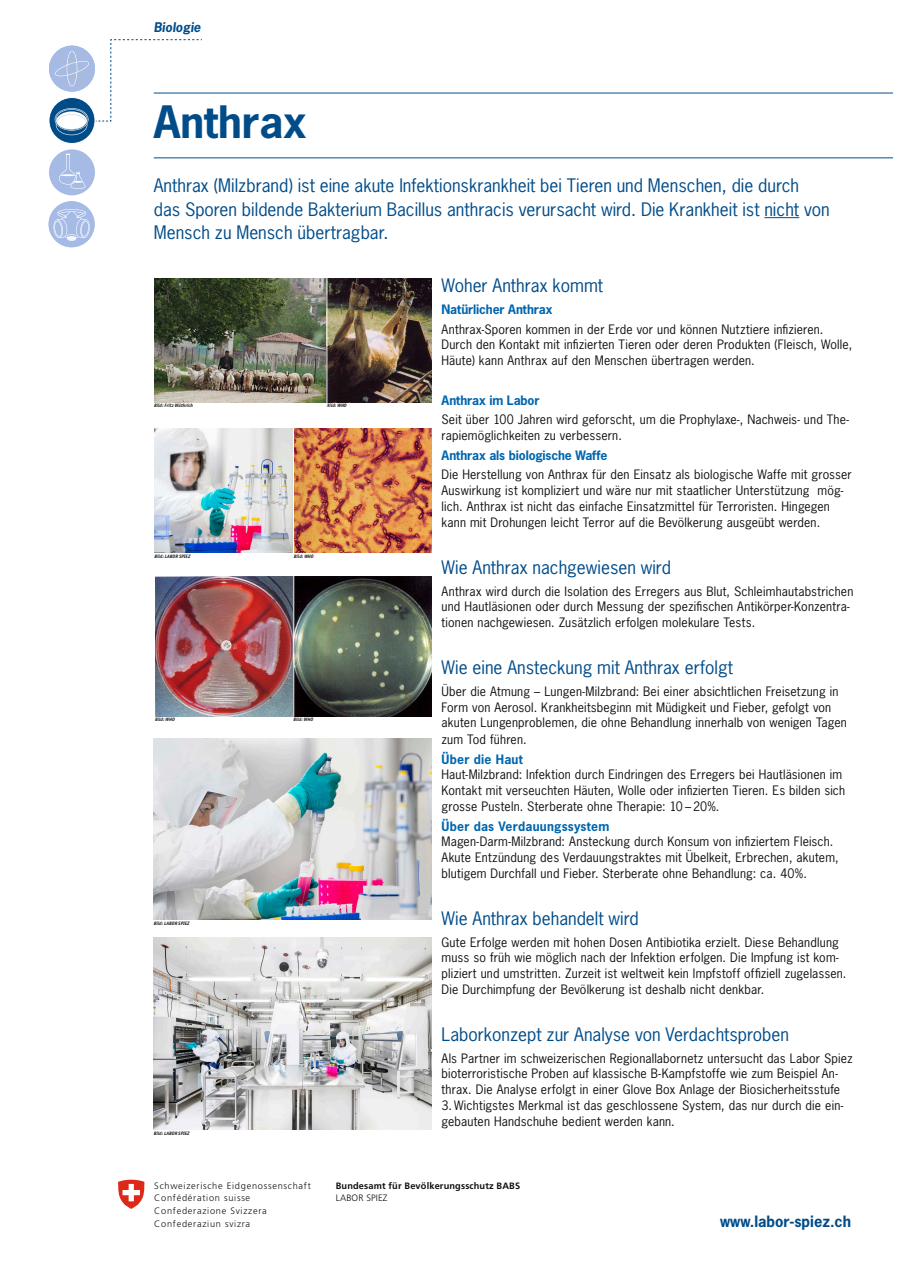
<style>
.page{position:relative;width:898px;height:1270px;background:#fff}
.page>*{position:absolute;margin:0;border:0;box-sizing:border-box;transform-origin:0 0}
._01_Haupttitel{font:700 42px "News Gothic Std";color:#004c89}
._06_headline_50pt{font:17.5px/23.4px "News Gothic Std";color:#004c89}
._02_Untertitel{font:17.5px "News Gothic Std";color:#004c89}
.MS_Internet{font:700 14.7px "News Gothic Std";color:#004c89}
.MS_Kategorie{font:italic 700 12.6px "News Gothic Std";color:#004c89}
._03_Grundtext{font:12.25px/15.7px "News Gothic Std";letter-spacing:.015em;color:#111}
._03_Grundtext-2{font:700 12.25px "News Gothic Std";letter-spacing:-.01em;color:#0066af}
._04_Untertitel_Grund{font:700 12.25px "News Gothic Std";letter-spacing:.02em;color:#0066af}
.t1{font:300 9.24px/12.7px "Frutiger";letter-spacing:.08em;color:#111}
.t2{font:700 9.24px/12.8px "Frutiger";letter-spacing:.015em;color:#111}
._05_Legende_links-vo{font:italic 700 4.9px "ITC Officina Sans";color:#111}
.s1{font-weight:300}
</style>
<div class="page">
<hr style="left:154px;top:93px;width:739px;height:1px;background:#004c89">
<hr style="left:154px;top:158px;width:739px;height:1px;background:#004c89">
<svg style="left:95px;top:39px;width:107px;height:83px"></svg>
<div style="left:49px;top:201px;width:46px;height:46px;background:#a5bae4;border-radius:50%"></div>
<svg style="left:53px;top:209px;width:37px;height:32px"></svg>
<div style="left:49px;top:46px;width:46px;height:46px;background:#a5bae4;border-radius:50%"></div>
<svg style="left:55px;top:51px;width:34px;height:35px"></svg>
<div style="left:49px;top:149px;width:46px;height:46px;background:#a5bae4;border-radius:50%"></div>
<svg style="left:59px;top:154px;width:27px;height:35px"></svg>
<svg style="left:49px;top:97px;width:46px;height:47px"></svg>
<div style="left:49px;top:97px;width:46px;height:47px;border:1px solid #fff;border-radius:50%"></div>
<svg style="left:55px;top:108px;width:34px;height:27px"></svg>
<svg style="left:118px;top:1180px;width:27px;height:29px"></svg>
<hr style="left:764px;top:217px;width:35px;height:1px;background:#004c89">
<img style="left:154px;top:937px;width:277px;height:192px">
<img style="left:154px;top:739px;width:277px;height:180px">
<img style="left:154px;top:278px;width:277px;height:124px">
<hr style="left:327px;top:275px;width:1px;height:132px;background:#fff">
<img style="left:154px;top:429px;width:277px;height:124px">
<hr style="left:293px;top:425px;width:1px;height:132px;background:#fff">
<img style="left:155px;top:577px;width:276px;height:140px">
<hr style="left:293px;top:575px;width:1px;height:142px;background:#fff">
<p class="MS_Kategorie" style="left:154px;top:19px;width:48px">Biologie</p>
<p class="_01_Haupttitel" style="left:154px;top:94px;width:154px">Anthrax</p>
<p class="_06_headline_50pt" style="left:154px;top:174px;width:677px">Anthrax (Milzbrand) ist eine akute Infektionskrankheit bei Tieren und Menschen, die durch das Sporen bildende Bakterium Bacillus anthracis verursacht wird. Die Krankheit ist nicht von<br>Mensch zu Mensch übertragbar.</p>
<p class="_02_Untertitel" style="left:441px;top:274px;width:163px">Woher Anthrax kommt</p>
<p class="_03_Grundtext-2" style="left:441px;top:301px;width:112px">Natürlicher Anthrax</p>
<p class="_03_Grundtext" style="left:441px;top:321px;width:412px">Anthrax-Sporen kommen in der Erde vor und können Nutztiere infizieren.<br>Durch den Kontakt mit infizierten Tieren oder deren Produkten (Fleisch, Wolle,<br>Häute) kann Anthrax auf den Menschen übertragen werden.</p>
<p class="_03_Grundtext-2" style="left:441px;top:392px;width:99px">Anthrax im Labor</p>
<p class="_03_Grundtext" style="left:441px;top:412px;width:409px">Seit über 100 Jahren wird geforscht, um die Prophylaxe-, Nachweis- und The&shy;rapiemöglichkeiten zu verbessern.</p>
<p class="_03_Grundtext-2" style="left:441px;top:447px;width:167px">Anthrax als biologische Waffe</p>
<p class="_03_Grundtext" style="left:441px;top:467px;width:412px">Die Herstellung von Anthrax für den Einsatz als biologische Waffe mit grosser Auswirkung ist kompliziert und wäre nur mit staatlicher Unterstützung mög&shy;lich. Anthrax ist nicht das einfache Einsatzmittel für Terroristen. Hingegen kann mit Drohungen leicht Terror auf die Bevölkerung ausgeübt werden.</p>
<p class="_02_Untertitel" style="left:441px;top:556px;width:231px">Wie Anthrax nachgewiesen wird</p>
<p class="_03_Grundtext" style="left:441px;top:583px;width:413px">Anthrax wird durch die Isolation des Erregers aus Blut, Schleimhautabstrichen und Hautläsionen oder durch Messung der spezifischen Antikörper-Konzentra&shy;tionen nachgewiesen. Zusätzlich erfolgen molekulare Tests.</p>
<p class="_02_Untertitel" style="left:441px;top:656px;width:293px">Wie eine Ansteckung mit Anthrax erfolgt</p>
<p class="_03_Grundtext" style="left:441px;top:683px;width:407px;line-height:16px">Über die Atmung – Lungen-Milzbrand: Bei einer absichtlichen Freisetzung in Form von Aerosol. Krankheitsbeginn mit Müdigkeit und Fieber, gefolgt von akuten Lungenproblemen, die ohne Behandlung innerhalb von wenigen Tagen zum Tod führen.</p>
<p class="_04_Untertitel_Grund" style="left:441px;top:751px;width:83px">Über die Haut</p>
<p class="_03_Grundtext" style="left:441px;top:767px;width:405px">Haut-Milzbrand: Infektion durch Eindringen des Erregers bei Hautläsionen im<br>Kontakt mit verseuchten Häuten, Wolle oder infizierten Tieren. Es bilden sich grosse Pusteln. Sterberate ohne Therapie: 10 – 20%.</p>
<p class="_04_Untertitel_Grund" style="left:441px;top:818px;width:169px">Über das Verdauungssystem</p>
<p class="_03_Grundtext" style="left:441px;top:834px;width:399px">Magen-Darm-Milzbrand: Ansteckung durch Konsum von infiziertem Fleisch.<br>Akute Entzündung des Verdauungstraktes mit Übelkeit, Erbrechen, akutem, blutigem Durchfall und Fieber. Sterberate ohne Behandlung: ca. 40%.</p>
<p class="_02_Untertitel" style="left:441px;top:907px;width:199px">Wie Anthrax behandelt wird</p>
<p class="_03_Grundtext" style="left:441px;top:934px;width:406px">Gute Erfolge werden mit hohen Dosen Antibiotika erzielt. Diese Behandlung muss so früh wie möglich nach der Infektion erfolgen. Die Impfung ist kom&shy;pliziert und umstritten. Zurzeit ist weltweit kein Impfstoff offiziell zugelassen.<br>Die Durchimpfung der Bevölkerung ist deshalb nicht denkbar.</p>
<p class="_02_Untertitel" style="left:441px;top:1023px;width:349px">Laborkonzept zur Analyse von Verdachtsproben</p>
<p class="_03_Grundtext" style="left:441px;top:1050px;width:413px">Als Partner im schweizerischen Regionallabornetz untersucht das Labor Spiez bioterroristische Proben auf klassische B-Kampfstoffe wie zum Beispiel An&shy;thrax. Die Analyse erfolgt in einer Glove Box Anlage der Biosicherheitsstufe</p>
<p class="_03_Grundtext" style="left:441px;top:1097px;width:403px">3. Wichtigstes Merkmal ist das geschlossene System, das nur durch die ein&shy;gebauten Handschuhe bedient werden kann.</p>
<p class="_05_Legende_links-vo" style="left:154px;top:402px;width:40px">Bild: Fritz Wüthrich</p>
<p class="_05_Legende_links-vo" style="left:327px;top:402px;width:21px">Bild: WHO</p>
<p class="_05_Legende_links-vo" style="left:154px;top:553px;width:37px">Bild: LABOR SPIEZ</p>
<p class="_05_Legende_links-vo" style="left:294px;top:553px;width:21px">Bild: WHO</p>
<p class="_05_Legende_links-vo" style="left:155px;top:717px;width:21px">Bild: WHO</p>
<p class="_05_Legende_links-vo" style="left:293px;top:717px;width:21px">Bild: WHO</p>
<p class="_05_Legende_links-vo" style="left:154px;top:920px;width:37px">Bild: LABOR SPIEZ</p>
<p class="_05_Legende_links-vo" style="left:154px;top:1130px;width:37px">Bild: LABOR SPIEZ</p>
<p class="t1" style="left:154px;top:1179px;width:158px">Schweizerische Eidgenossenschaft<br>Confédération suisse<br>Confederazione Svizzera<br>Confederaziun svizra</p>
<p class="t2" style="left:336px;top:1179px;width:186px">Bundesamt für Bevölkerungsschutz BABS<br><span class="s1">LABOR SPIEZ</span></p>
<p class="MS_Internet" style="left:720px;top:1211px;width:133px">www.labor-spiez.ch</p>
</div>
